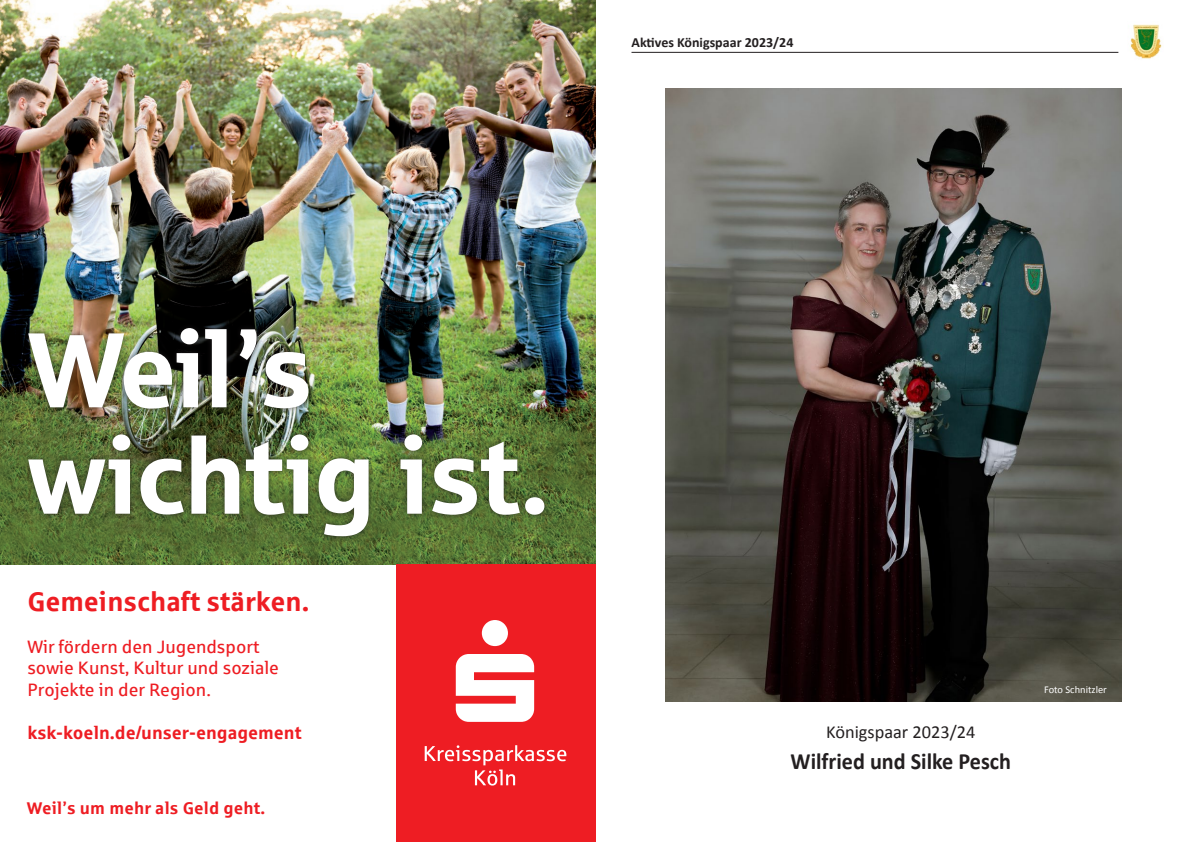
<style>
.page{position:relative;width:1191px;height:842px;background:#fff}
.page>*{position:absolute;margin:0;border:0;box-sizing:border-box;transform-origin:0 0}
.t1{font:106.4px/167.8px "Sparkasse Head";letter-spacing:.01em;color:#fff}
.t2{font:700 27px "Sparkasse Rg";color:#ee1d23}
.t3{font:700 23.3px "Calibri";color:#231f20;scale:.95 1}
.t4{font:18.3px "Calibri";color:#231f20}
.t5{font:18px/21.6px "Sparkasse Rg";color:#ee1d23}
.t6{font:700 18px "Sparkasse Rg";color:#ee1d23}
.t7{font:700 17px "Sparkasse Rg";letter-spacing:.01em;color:#ee1d23}
.t8{font:700 14px "Calibri";color:#231f20}
.t9{font:10.4px "Calibri";color:#fff}
</style>
<div class="page">
<hr style="left:631px;top:52px;width:487px;height:1px;background:#231f20">
<img style="left:1130px;top:24px;width:32px;height:35px">
<img style="left:0;top:0;width:595px;height:564px">
<div style="left:396px;top:564px;width:199px;height:278px;background:#ee1d23"></div>
<svg style="left:456px;top:620px;width:78px;height:102px"></svg>
<svg style="left:425px;top:745px;width:141px;height:40px"></svg>
<div style="left:23px;top:322px;width:527px;height:220px;background:#231f20;opacity:.75"></div>
<img style="left:665px;top:89px;width:456px;height:612px">
<p class="t8" style="left:631px;top:32px;width:163px">Aktives Königspaar 2023/24</p>
<h1 class="t1" style="left:28px;top:282px;width:285px">Weil s</h1>
<h1 class="t1" style="left:28px;top:221px;width:522px;text-indent:208px">‚ wichtig ist.</h1>
<h2 class="t2" style="left:27px;top:585px;width:283px">Gemeinschaft stärken.</h2>
<p class="t5" style="left:27px;top:635px;width:253px">Wir fördern den Jugendsport sowie Kunst, Kultur und soziale<br>Projekte in der Region.</p>
<p class="t6" style="left:27px;top:721px;width:276px">ksk-koeln.de/unser-engagement</p>
<p class="t7" style="left:27px;top:797px;width:240px">Weil’s um mehr als Geld geht.</p>
<p class="t4" style="left:826px;top:720px;width:151px">Königspaar 2023/24</p>
<p class="t3" style="left:790px;top:745px;width:233px">Wilfried und Silke Pesch</p>
<p class="t9" style="left:1044px;top:683px;width:64px">Foto Schnitzler</p>
</div>
